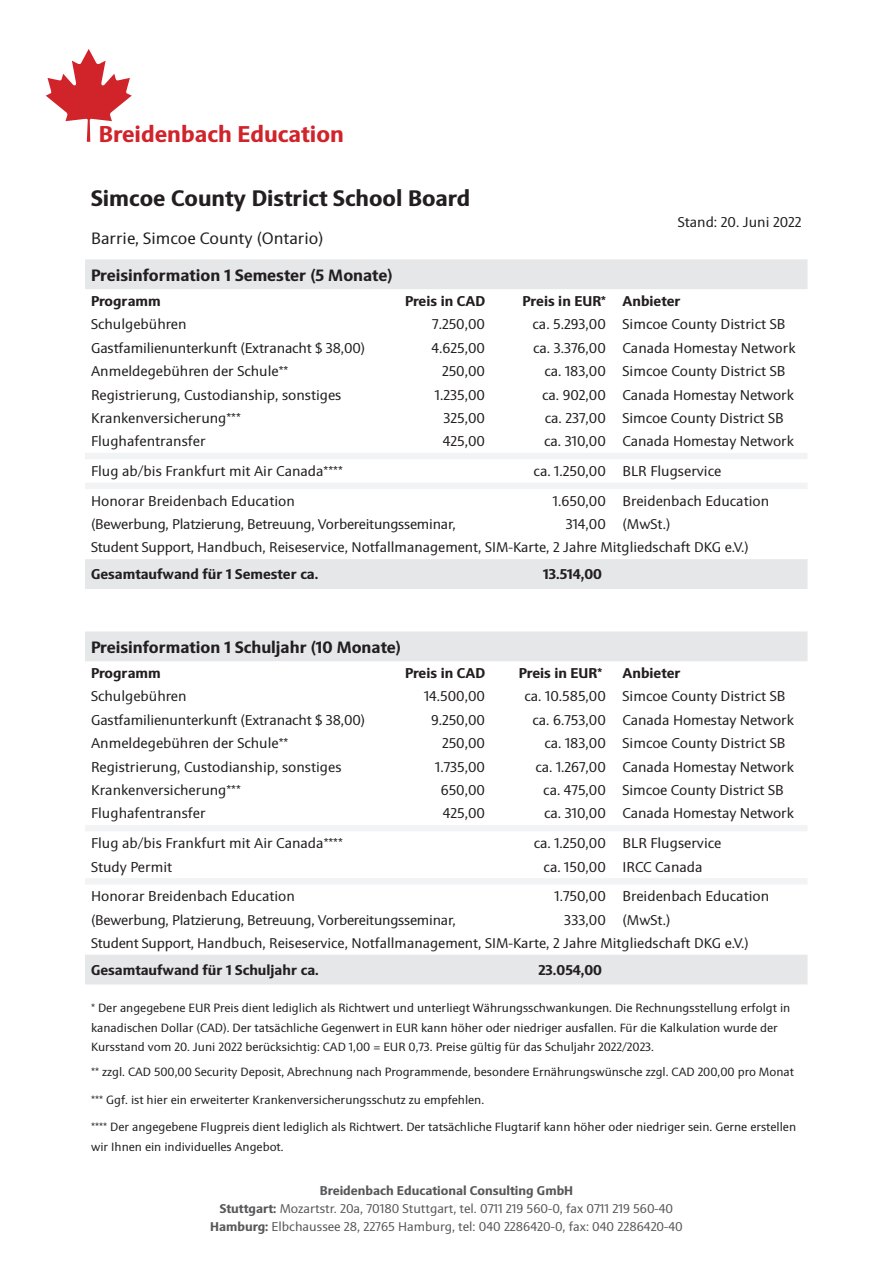
<style>
.page{position:relative;width:893px;height:1263px;background:#fff}
.page>*{position:absolute;margin:0;border:0;box-sizing:border-box;transform-origin:0 0}
.t1{font:700 22.95px "Sinova Pro";color:#d1232a}
.t2{font:700 22.5px "Sinova Pro";color:#231f20}
.t3{font:700 16.5px "Sinova Pro";color:#231f20}
.t4{font:16.5px "Sinova Pro";color:#231f20}
.t5{font:14.25px "Sinova Pro";color:#231f20}
.t6{font:700 14.25px "Sinova Pro";color:#231f20}
.t7{font:14.1px "Sinova Pro";letter-spacing:-.015em;color:#231f20}
.t8{font:12.75px/18px "Sinova Pro";color:#57585a;text-align:center}
.t9{font:12px/19.5px "Sinova Pro";color:#231f20}
.s1{font-weight:700}
</style>
<div class="page">
<svg style="left:85px;top:259px;width:722px;height:725px"></svg>
<svg style="left:85px;top:453px;width:722px;height:431px"></svg>
<svg style="left:46px;top:49px;width:86px;height:93px"></svg>
<h1 class="t1" style="left:99px;top:120px;width:247px">Breidenbach Education</h1>
<h2 class="t2" style="left:91px;top:185px;width:381px">Simcoe County District School Board</h2>
<p class="t5" style="left:678px;top:214px;width:125px">Stand: 20. Juni 2022</p>
<p class="t4" style="left:91px;top:229px;width:234px">Barrie, Simcoe County (Ontario)</p>
<p class="t3" style="left:91px;top:265px;width:303px">Preisinformation 1 Semester (5 Monate)</p>
<p class="t6" style="left:91px;top:293px;width:71px">Programm</p>
<p class="t6" style="left:405px;top:293px;width:82px">Preis in CAD</p>
<p class="t6" style="left:523px;top:293px;width:159px">Preis in EUR* Anbieter</p>
<p class="t5" style="left:91px;top:316px;width:97px">Schulgebühren</p>
<p class="t5" style="left:432px;top:316px;width:54px">7.250,00</p>
<p class="t5" style="left:533px;top:316px;width:254px">ca. 5.293,00 Simcoe County District SB</p>
<p class="t5" style="left:91px;top:339px;width:276px">Gastfamilienunterkunft (Extranacht $ 38,00)</p>
<p class="t5" style="left:432px;top:339px;width:55px">4.625,00</p>
<p class="t5" style="left:533px;top:339px;width:264px">ca. 3.376,00 Canada Homestay Network</p>
<p class="t5" style="left:91px;top:363px;width:199px">Anmeldegebühren der Schule**</p>
<p class="t5" style="left:442px;top:363px;width:45px">250,00</p>
<p class="t5" style="left:544px;top:363px;width:243px">ca. 183,00 Simcoe County District SB</p>
<p class="t5" style="left:91px;top:386px;width:252px">Registrierung, Custodianship, sonstiges</p>
<p class="t5" style="left:435px;top:386px;width:52px">1.235,00</p>
<p class="t5" style="left:542px;top:386px;width:254px">ca. 902,00 Canada Homestay Network</p>
<p class="t5" style="left:91px;top:410px;width:151px">Krankenversicherung***</p>
<p class="t5" style="left:443px;top:410px;width:43px">325,00</p>
<p class="t5" style="left:545px;top:410px;width:240px">ca. 237,00 Simcoe County District SB</p>
<p class="t5" style="left:91px;top:433px;width:116px">Flughafentransfer</p>
<p class="t5" style="left:443px;top:433px;width:44px">425,00</p>
<p class="t5" style="left:544px;top:433px;width:252px">ca. 310,00 Canada Homestay Network</p>
<p class="t5" style="left:91px;top:463px;width:253px">Flug ab/bis Frankfurt mit Air Canada****</p>
<p class="t5" style="left:534px;top:463px;width:189px">ca. 1.250,00 BLR Flugservice</p>
<p class="t5" style="left:91px;top:493px;width:205px">Honorar Breidenbach Education</p>
<p class="t5" style="left:553px;top:493px;width:218px">1.650,00 Breidenbach Education</p>
<p class="t7" style="left:91px;top:516px;width:366px">(Bewerbung, Platzierung, Betreuung, Vorbereitungsseminar,</p>
<p class="t5" style="left:566px;top:516px;width:106px">314,00 (MwSt.)</p>
<p class="t7" style="left:91px;top:539px;width:659px">Student Support, Handbuch, Reiseservice, Notfallmanagement, SIM-Karte, 2 Jahre Mitgliedschaft DKG e.V.)</p>
<p class="t6" style="left:91px;top:566px;width:229px">Gesamtaufwand für 1 Semester ca.</p>
<p class="t6" style="left:543px;top:566px;width:60px">13.514,00</p>
<p class="t3" style="left:91px;top:637px;width:311px">Preisinformation 1 Schuljahr (10 Monate)</p>
<p class="t6" style="left:91px;top:665px;width:71px">Programm</p>
<p class="t6" style="left:405px;top:665px;width:82px">Preis in CAD</p>
<p class="t6" style="left:519px;top:665px;width:85px">Preis in EUR*</p>
<p class="t6" style="left:623px;top:665px;width:59px">Anbieter</p>
<p class="t5" style="left:91px;top:688px;width:97px">Schulgebühren</p>
<p class="t5" style="left:424px;top:688px;width:63px">14.500,00</p>
<p class="t5" style="left:524px;top:688px;width:262px">ca. 10.585,00 Simcoe County District SB</p>
<p class="t5" style="left:91px;top:711px;width:276px">Gastfamilienunterkunft (Extranacht $ 38,00)</p>
<p class="t5" style="left:431px;top:711px;width:56px">9.250,00</p>
<p class="t5" style="left:532px;top:711px;width:263px">ca. 6.753,00 Canada Homestay Network</p>
<p class="t5" style="left:91px;top:735px;width:199px">Anmeldegebühren der Schule**</p>
<p class="t5" style="left:442px;top:735px;width:45px">250,00</p>
<p class="t5" style="left:544px;top:735px;width:243px">ca. 183,00 Simcoe County District SB</p>
<p class="t5" style="left:91px;top:758px;width:252px">Registrierung, Custodianship, sonstiges</p>
<p class="t5" style="left:435px;top:758px;width:51px">1.735,00</p>
<p class="t5" style="left:535px;top:758px;width:260px">ca. 1.267,00 Canada Homestay Network</p>
<p class="t5" style="left:91px;top:782px;width:151px">Krankenversicherung***</p>
<p class="t5" style="left:441px;top:782px;width:46px">650,00</p>
<p class="t5" style="left:543px;top:782px;width:242px">ca. 475,00 Simcoe County District SB</p>
<p class="t5" style="left:91px;top:805px;width:116px">Flughafentransfer</p>
<p class="t5" style="left:443px;top:805px;width:44px">425,00</p>
<p class="t5" style="left:544px;top:805px;width:252px">ca. 310,00 Canada Homestay Network</p>
<p class="t5" style="left:91px;top:835px;width:253px">Flug ab/bis Frankfurt mit Air Canada****</p>
<p class="t5" style="left:534px;top:835px;width:189px">ca. 1.250,00 BLR Flugservice</p>
<p class="t5" style="left:91px;top:858px;width:83px">Study Permit</p>
<p class="t5" style="left:544px;top:858px;width:160px">ca. 150,00 IRCC Canada</p>
<p class="t5" style="left:91px;top:888px;width:205px">Honorar Breidenbach Education</p>
<p class="t5" style="left:555px;top:888px;width:216px">1.750,00 Breidenbach Education</p>
<p class="t7" style="left:91px;top:911px;width:366px">(Bewerbung, Platzierung, Betreuung, Vorbereitungsseminar,</p>
<p class="t5" style="left:564px;top:911px;width:108px">333,00 (MwSt.)</p>
<p class="t7" style="left:91px;top:935px;width:659px">Student Support, Handbuch, Reiseservice, Notfallmanagement, SIM-Karte, 2 Jahre Mitgliedschaft DKG e.V.)</p>
<p class="t6" style="left:91px;top:962px;width:229px">Gesamtaufwand für 1 Schuljahr ca.</p>
<p class="t6" style="left:539px;top:962px;width:65px">23.054,00</p>
<p class="t9" style="left:91px;top:998px;width:701px">* Der angegebene EUR Preis dient lediglich als Richtwert und unterliegt Währungsschwankungen. Die Rechnungsstellung erfolgt in kanadischen Dollar (CAD). Der tatsächliche Gegenwert in EUR kann höher oder niedriger ausfallen. Für die Kalkulation wurde der<br>Kursstand vom 20. Juni 2022 berücksichtig: CAD 1,00 = EUR 0,73. Preise gültig für das Schuljahr 2022/2023.</p>
<p class="t9" style="left:91px;top:1062px;width:705px">** zzgl. CAD 500,00 Security Deposit, Abrechnung nach Programmende, besondere Ernährungswünsche zzgl. CAD 200,00 pro Monat</p>
<p class="t9" style="left:91px;top:1090px;width:395px">*** Ggf. ist hier ein erweiterter Krankenversicherungsschutz zu empfehlen.</p>
<p class="t9" style="left:91px;top:1117px;width:707px">**** Der angegebene Flugpreis dient lediglich als Richtwert. Der tatsächliche Flugtarif kann höher oder niedriger sein. Gerne erstellen wir Ihnen ein individuelles Angebot.</p>
<p class="t8" style="left:210px;top:1182px;width:474px"><span class="s1">Breidenbach Educational Consulting GmbH<br>Stuttgart:</span> Mozartstr. 20a, 70180 Stuttgart, tel. 0711 219 560-0, fax 0711 219 560-40<br><span class="s1">Hamburg:</span> Elbchaussee 28, 22765 Hamburg, tel: 040 2286420-0, fax: 040 2286420-40</p>
</div>
